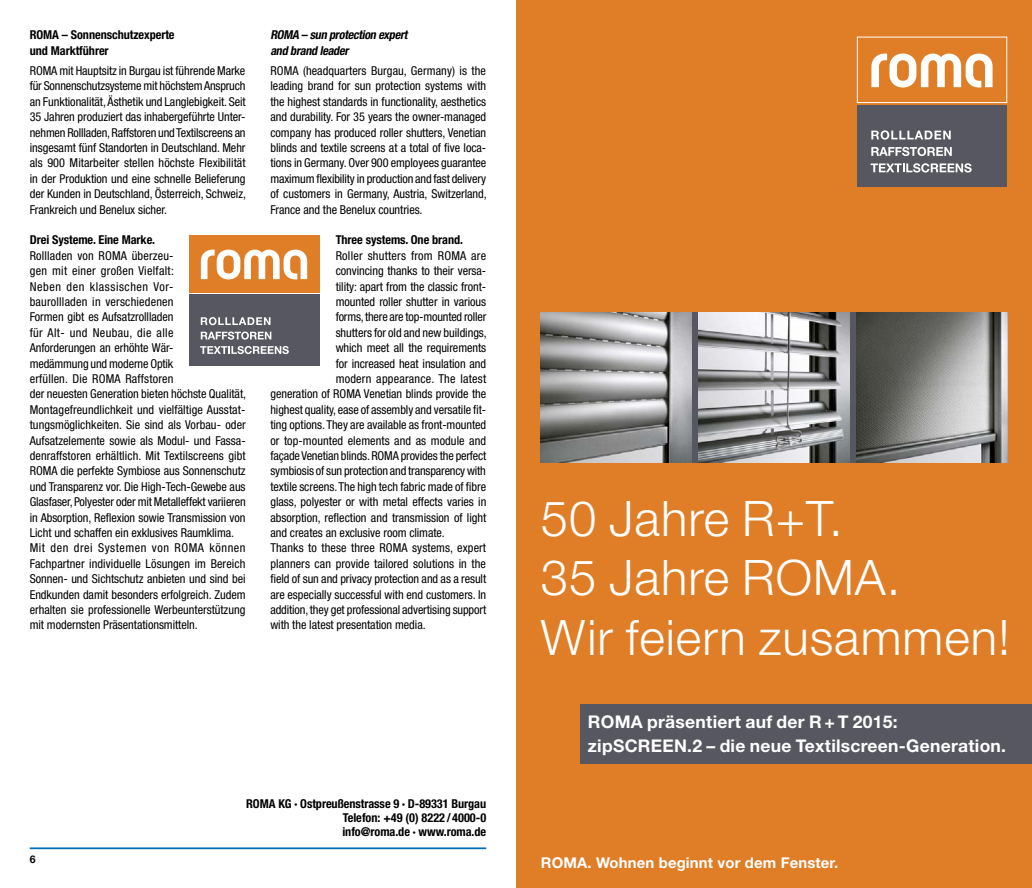
<style>
.page{position:relative;width:1032px;height:888px;background:#fff}
.page>*{position:absolute;margin:0;border:0;box-sizing:border-box;transform-origin:0 0}
.t1{font:300 49px/59.5px "Helvetica Neue LT Std";letter-spacing:.02em;color:#fff}
.t2{font:700 17.5px/24.5px "Helvetica Neue LT Std";letter-spacing:.015em;color:#fff}
.t3{font:700 14.88px "Helvetica Neue LT Std";letter-spacing:.01em;color:#fff}
.t4{font:condensed 12.25px/15.4px "Helvetica Neue";letter-spacing:-.005em;color:#000;text-align:justify}
.t5{font:700 condensed 12.25px/14px "Helvetica Neue";letter-spacing:-.005em;color:#000}
.t6{font:italic 700 condensed 12.25px/15.4px "Helvetica Neue";color:#000}
.t7{font:condensed 12.25px "Helvetica Neue";letter-spacing:.015em;color:#000}
.t8{font:condensed 12.25px "Helvetica Neue";letter-spacing:.02em;color:#000}
.t9{font:700 10.5px "Helvetica Neue";color:#000}
</style>
<div class="page">
<hr style="left:30px;top:847px;width:456px;height:2px;background:#006db7">
<div style="left:189px;top:235px;width:131px;height:58px;background:#e07e27"></div>
<div style="left:189px;top:295px;width:131px;height:71px;background:#565760"></div>
<svg style="left:201px;top:250px;width:106px;height:29px"></svg>
<svg style="left:201px;top:317px;width:69px;height:8px"></svg>
<svg style="left:201px;top:332px;width:70px;height:8px"></svg>
<svg style="left:200px;top:346px;width:89px;height:8px"></svg>
<div style="left:516px;top:0;width:516px;height:888px;background:#e07e27"></div>
<svg style="left:691px;top:312px;width:166px;height:150px;background:#63646b"></svg>
<img style="left:541px;top:312px;width:150px;height:150px">
<img style="left:699px;top:312px;width:150px;height:150px">
<img style="left:857px;top:312px;width:150px;height:150px">
<div style="left:580px;top:704px;width:452px;height:59px;background:#565760"></div>
<div style="left:857px;top:37px;width:150px;height:66px;border:1px solid #fff"></div>
<div style="left:857px;top:105px;width:149px;height:81px;background:#565760"></div>
<svg style="left:871px;top:54px;width:121px;height:34px"></svg>
<svg style="left:871px;top:130px;width:80px;height:10px"></svg>
<svg style="left:871px;top:147px;width:81px;height:9px"></svg>
<svg style="left:871px;top:163px;width:100px;height:10px"></svg>
<p class="t5" style="left:30px;top:27px;width:146px;line-height:15.4px">ROMA – Sonnenschutzexperte und Marktführer</p>
<p class="t4" style="left:30px;top:63px;width:218px">ROMA mit Hauptsitz in Burgau ist führende Marke für Sonnenschutzsysteme mit höchstem Anspruch an Funktionalität, Ästhetik und Langlebigkeit. Seit 35 Jahren produziert das inhabergeführte Unter&shy;nehmen Rollladen, Raffstoren und Textilscreens an insgesamt fünf Standorten in Deutschland. Mehr als 900 Mitarbeiter stellen höchste Flexibilität in der Produktion und eine schnelle Belieferung der Kunden in Deutschland, Österreich, Schweiz, Frankreich und Benelux sicher.</p>
<p class="t5" style="left:30px;top:233px;width:127px">Drei Systeme. Eine Marke.</p>
<p class="t4" style="left:30px;top:248px;width:218px;text-align:left">Rollladen von ROMA überzeu-<br>gen mit einer großen Vielfalt:<br>Neben den klassischen Vor-<br>baurollladen in verschiedenen<br>Formen gibt es Aufsatzrollladen<br>für Alt- und Neubau, die alle<br>Anforderungen an erhöhte Wär-<br>medämmung und moderne Optik<br>erfüllen. Die ROMA Raffstoren<br>der neuesten Generation bieten höchste Qualität, Montagefreundlichkeit und vielfältige Ausstat&shy;tungsmöglichkeiten. Sie sind als Vorbau- oder Aufsatzelemente sowie als Modul- und Fassa&shy;denraffstoren erhältlich. Mit Textilscreens gibt ROMA die perfekte Symbiose aus Sonnenschutz und Transparenz vor. Die High-Tech-Gewebe aus Glasfaser, Polyester oder mit Metalleffekt variieren in Absorption, Reflexion sowie Transmission von Licht und schaffen ein exklusives Raumklima.<br>Mit den drei Systemen von ROMA können Fachpartner individuelle Lösungen im Bereich Sonnen- und Sichtschutz anbieten und sind bei Endkunden damit besonders erfolgreich. Zudem erhalten sie professionelle Werbeunterstützung mit modernsten Präsentationsmitteln.</p>
<p class="t6" style="left:270px;top:27px;width:141px">ROMA – sun protection expert and brand leader</p>
<p class="t4" style="left:270px;top:63px;width:218px">ROMA (headquarters Burgau, Germany) is the leading brand for sun protection systems with the highest standards in functionality, aesthetics and durability. For 35 years the owner-managed company has produced roller shutters, Venetian blinds and textile screens at a total of five loca&shy;tions in Germany. Over 900 employees guarantee maximum flexibility in production and fast delivery of customers in Germany, Austria, Switzerland, France and the Benelux countries.</p>
<p class="t5" style="left:336px;top:233px;width:129px">Three systems. One brand.</p>
<p class="t8" style="left:336px;top:248px;width:152px">Roller shutters from ROMA are</p>
<p class="t4" style="left:336px;top:263px;width:152px">convincing thanks to their versa-</p>
<p class="t4" style="left:336px;top:278px;width:152px">tility: apart from the classic front-</p>
<p class="t4" style="left:336px;top:294px;width:152px">mounted roller shutter in various</p>
<p class="t4" style="left:336px;top:309px;width:152px">forms, there are top-mounted roller</p>
<p class="t4" style="left:336px;top:325px;width:153px">shutters for old and new buildings,</p>
<p class="t4" style="left:336px;top:340px;width:152px">which meet all the requirements</p>
<p class="t4" style="left:336px;top:355px;width:152px">for increased heat insulation and</p>
<p class="t7" style="left:336px;top:372px;width:152px">modern appearance. The latest</p>
<p class="t4" style="left:270px;top:386px;width:217px">generation of ROMA Venetian blinds provide the</p>
<p class="t4" style="left:270px;top:402px;width:217px">highest quality, ease of assembly and versatile fit-</p>
<p class="t4" style="left:270px;top:417px;width:217px">ting options. They are available as front-mounted</p>
<p class="t4" style="left:270px;top:432px;width:217px">or top-mounted elements and as module and</p>
<p class="t4" style="left:270px;top:448px;width:218px">façade Venetian blinds. ROMA provides the perfect</p>
<p class="t4" style="left:270px;top:463px;width:217px">symbiosis of sun protection and transparency with</p>
<p class="t4" style="left:270px;top:479px;width:217px">textile screens. The high tech fabric made of fibre</p>
<p class="t4" style="left:270px;top:494px;width:217px">glass, polyester or with metal effects varies in</p>
<p class="t4" style="left:270px;top:509px;width:217px">absorption, reflection and transmission of light</p>
<p class="t4" style="left:270px;top:525px;width:176px">and creates an exclusive room climate.</p>
<p class="t4" style="left:270px;top:540px;width:217px">Thanks to these three ROMA systems, expert</p>
<p class="t4" style="left:270px;top:556px;width:217px">planners can provide tailored solutions in the</p>
<p class="t4" style="left:270px;top:571px;width:217px">field of sun and privacy protection and as a result</p>
<p class="t4" style="left:270px;top:586px;width:217px">are especially successful with end customers. In</p>
<p class="t4" style="left:270px;top:602px;width:217px">addition, they get professional advertising support</p>
<p class="t4" style="left:270px;top:617px;width:157px">with the latest presentation media.</p>
<p class="t9" style="left:30px;top:853px;width:7px">6</p>
<p class="t5" style="left:342px;top:797px;width:145px;text-align:justify;text-indent:-96px">ROMA KG · Ostpreußenstrasse 9 · D-89331 Burgau Telefon: +49 (0) 8222 / 4000-0 info@roma.de · www.roma.de</p>
<h1 class="t1" style="left:541px;top:487px;width:470px">50 Jahre R+T.<br>35 Jahre ROMA.<br>Wir feiern zusammen!</h1>
<h2 class="t2" style="left:588px;top:709px;width:420px">ROMA präsentiert auf der R + T 2015: zipSCREEN.2 – die neue Textilscreen-Generation.</h2>
<p class="t3" style="left:541px;top:854px;width:299px">ROMA. Wohnen beginnt vor dem Fenster.</p>
</div>
